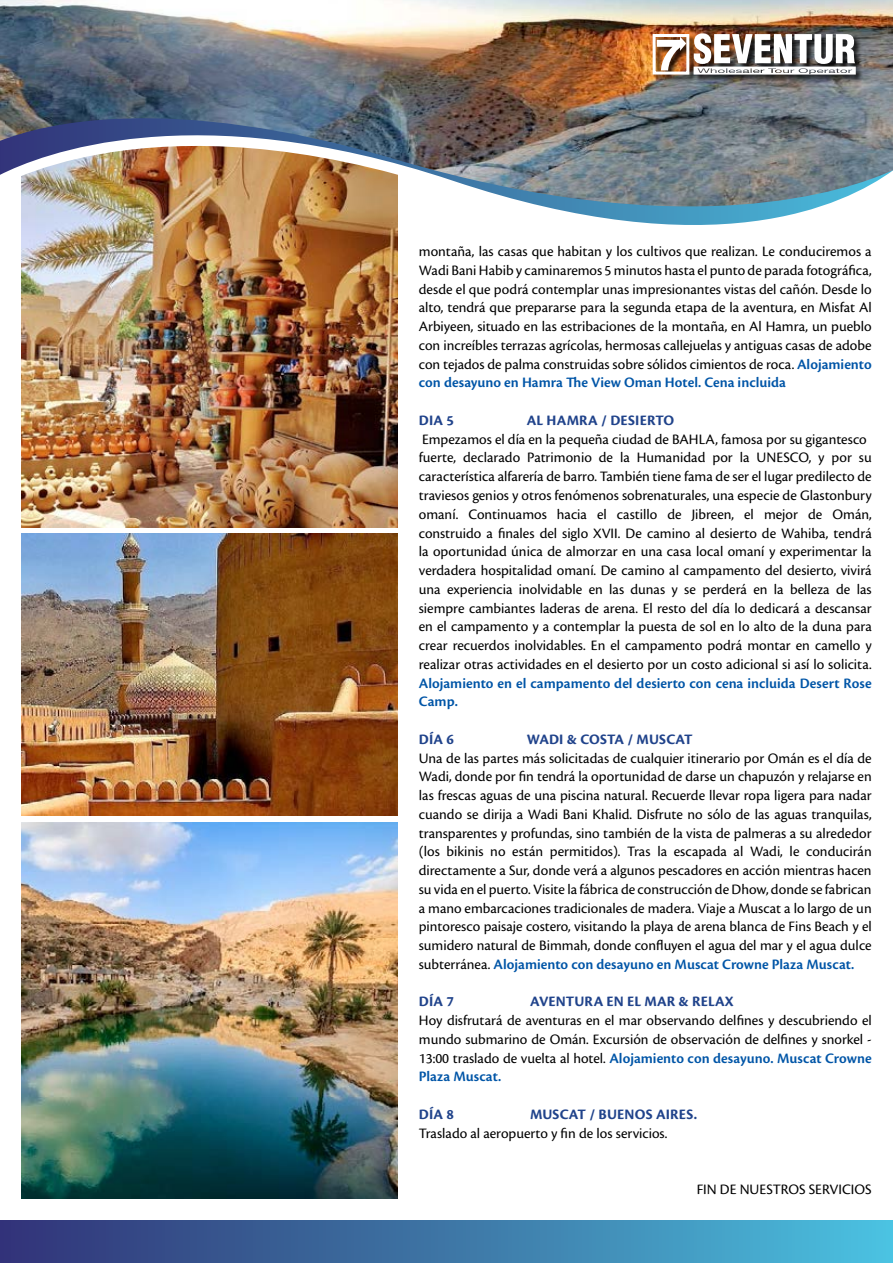
<style>
.page{position:relative;width:893px;height:1263px;background:#fff}
.page>*{position:absolute;margin:0;border:0;box-sizing:border-box;transform-origin:0 0}
.t1{font:15px/18.8px "Cronos Pro";letter-spacing:-.005em;color:#000;text-align:justify}
.t2{font:700 15px "Cronos Pro";letter-spacing:.01em;color:#20438b}
.t3{font:600 15px/18.8px "Cronos Pro";color:#0055a7}
.s1{font-weight:600;color:#0055a7}
</style>
<div class="page">
<img style="left:21px;top:307px;width:377px;height:220px">
<img style="left:21px;top:534px;width:377px;height:281px">
<img style="left:21px;top:823px;width:377px;height:375px">
<img style="left:21px;top:267px;width:377px;height:40px">
<img style="left:21px;top:208px;width:794px;height:59px">
<img style="left:0;top:0;width:893px;height:208px">
<div style="left:653px;top:34px;width:211px;height:49px;background:#000;opacity:.77"></div>
<div style="left:653px;top:34px;width:36px;height:41px;border:3px solid #fff"></div>
<svg style="left:657px;top:37px;width:29px;height:33px"></svg>
<img style="left:694px;top:33px;width:162px;height:42px">
<div style="left:0;top:1220px;width:893px;height:43px;background:linear-gradient(to right,#313174,#4bbfdd)"></div>
<p class="t1" style="left:419px;top:242px;width:454px">montaña, las casas que habitan y los cultivos que realizan. Le conduciremos a Wadi Bani Habib y caminaremos 5 minutos hasta el punto de parada fotográfica, desde el que podrá contemplar unas impresionantes vistas del cañón. Desde lo alto, tendrá que prepararse para la segunda etapa de la aventura, en Misfat Al Arbiyeen, situado en las estribaciones de la montaña, en Al Hamra, un pueblo con increíbles terrazas agrícolas, hermosas callejuelas y antiguas casas de adobe con tejados de palma construidas sobre sólidos cimientos de roca. <span class="s1">Alojamiento con desayuno en Hamra The View Oman Hotel. Cena incluida</span></p>
<p class="t2" style="left:419px;top:412px;width:36px">DIA 5</p>
<p class="t2" style="left:527px;top:412px;width:149px">AL HAMRA / DESIERTO</p>
<p class="t1" style="left:422px;top:430px;width:260px">Empezamos el día en la pequeña ciudad de BAHLA</p>
<p class="t1" style="left:419px;top:430px;width:449px;text-indent:297px">, famosa por su gigantesco fuerte, declarado Patrimonio de la Humanidad por la UNESCO</p>
<p class="t1" style="left:419px;top:448px;width:454px;text-indent:390px">, y por su característica alfarería de barro. También tiene fama de ser el lugar predilecto de traviesos genios y otros fenómenos sobrenaturales, una especie de Glastonbury omaní. Continuamos hacia el castillo de Jibreen, el mejor de Omán, construido a finales del siglo XVII . De camino al desierto de Wahiba, tendrá la oportunidad única de almorzar en una casa local omaní y experimentar la verdadera hospitalidad omaní. De camino al campamento del desierto, vivirá una experiencia inolvidable en las dunas y se perderá en la belleza de las siempre cambiantes laderas de arena. El resto del día lo dedicará a descansar en el campamento y a contemplar la puesta de sol en lo alto de la duna para crear recuerdos inolvidables. En el campamento podrá montar en camello y realizar otras actividades en el desierto por un costo adicional si así lo solicita.</p>
<p class="t3" style="left:419px;top:674px;width:454px">Alojamiento en el campamento del desierto con cena incluida Desert Rose<br>Camp.</p>
<p class="t2" style="left:419px;top:730px;width:36px">DÍA 6</p>
<p class="t2" style="left:527px;top:730px;width:167px">WADI &amp; COSTA / MUSCAT</p>
<p class="t1" style="left:419px;top:748px;width:454px">Una de las partes más solicitadas de cualquier itinerario por Omán es el día de Wadi, donde por fin tendrá la oportunidad de darse un chapuzón y relajarse en las frescas aguas de una piscina natural. Recuerde llevar ropa ligera para nadar cuando se dirija a Wadi Bani Khalid. Disfrute no sólo de las aguas tranquilas, transparentes y profundas, sino también de la vista de palmeras a su alrededor (los bikinis no están permitidos). Tras la escapada al Wadi, le conducirán directamente a Sur, donde verá a algunos pescadores en acción mientras hacen su vida en el puerto. Visite la fábrica de construcción de Dhow, donde se fabrican a mano embarcaciones tradicionales de madera. Viaje a Muscat a lo largo de un pintoresco paisaje costero, visitando la playa de arena blanca de Fins Beach y el sumidero natural de Bimmah, donde confluyen el agua del mar y el agua dulce subterránea. <span class="s1">Alojamiento con desayuno en Muscat Crowne Plaza Muscat.</span></p>
<p class="t2" style="left:419px;top:993px;width:36px">DíA 7</p>
<p class="t2" style="left:530px;top:993px;width:205px">AVENTURA EN EL MAR &amp; RELAX</p>
<p class="t1" style="left:419px;top:1011px;width:454px">Hoy disfrutará de aventuras en el mar observando delfines y descubriendo el mundo submarino de Omán. Excursión de observación de delfines y snorkel - 13:00 traslado de vuelta al hotel. <span class="s1">Alojamiento con desayuno. Muscat Crowne Plaza Muscat.</span></p>
<p class="t2" style="left:419px;top:1105px;width:36px">DÍA 8</p>
<p class="t2" style="left:530px;top:1105px;width:169px">MUSCAT / BUENOS AIRES.</p>
<p class="t1" style="left:419px;top:1123px;width:250px">Traslado al aeropuerto y fin de los servicios.</p>
<p class="t1" style="left:697px;top:1180px;width:52px">FINDENUES</p>
<p class="t1" style="left:773px;top:1180px;width:17px">TROS</p>
<p class="t1" style="left:809px;top:1180px;width:8px">SERVICIOS</p>
</div>
